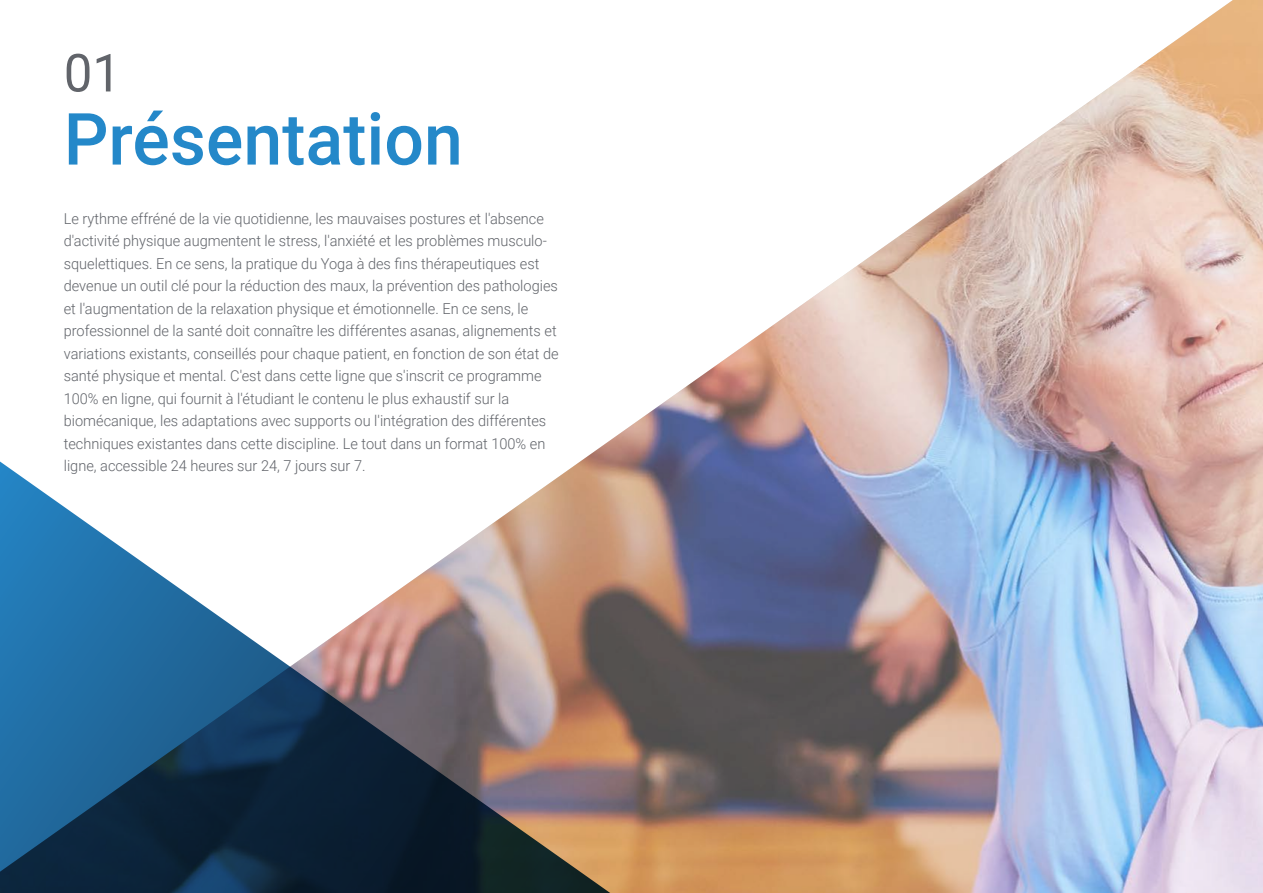
<style>
.page{position:relative;width:1263px;height:893px;background:#fff}
.page>*{position:absolute;margin:0;border:0;box-sizing:border-box;transform-origin:0 0}
.t1{font:500 72px "Roboto";color:#2488c9}
.t2{font:52.5px "Roboto";color:#61646a}
.t3{font:300 15px/22.5px "Roboto";color:#61646a}
</style>
<div class="page">
<img style="left:602px;top:0;width:661px;height:893px">
<svg style="left:0;top:446px;width:640px;height:447px"></svg>
<h2 class="t2" style="left:64px;top:36px;width:59px">01</h2>
<h1 class="t1" style="left:64px;top:89px;width:401px">Présentation</h1>
<p class="t3" style="left:64px;top:207px;width:496px">Le rythme effréné de la vie quotidienne, les mauvaises postures et l'absence d'activité physique augmentent le stress, l'anxiété et les problèmes musculo&shy;squelettiques. En ce sens, la pratique du Yoga à des fins thérapeutiques est devenue un outil clé pour la réduction des maux, la prévention des pathologies et l'augmentation de la relaxation physique et émotionnelle. En ce sens, le professionnel de la santé doit connaître les différentes asanas, alignements et variations existants, conseillés pour chaque patient, en fonction de son état de santé physique et mental. C'est dans cette ligne que s'inscrit ce programme 100% en ligne, qui fournit à l'étudiant le contenu le plus exhaustif sur la biomécanique, les adaptations avec supports ou l'intégration des différentes techniques existantes dans cette discipline. Le tout dans un format 100% en ligne, accessible 24 heures sur 24, 7 jours sur 7.</p>
</div>
